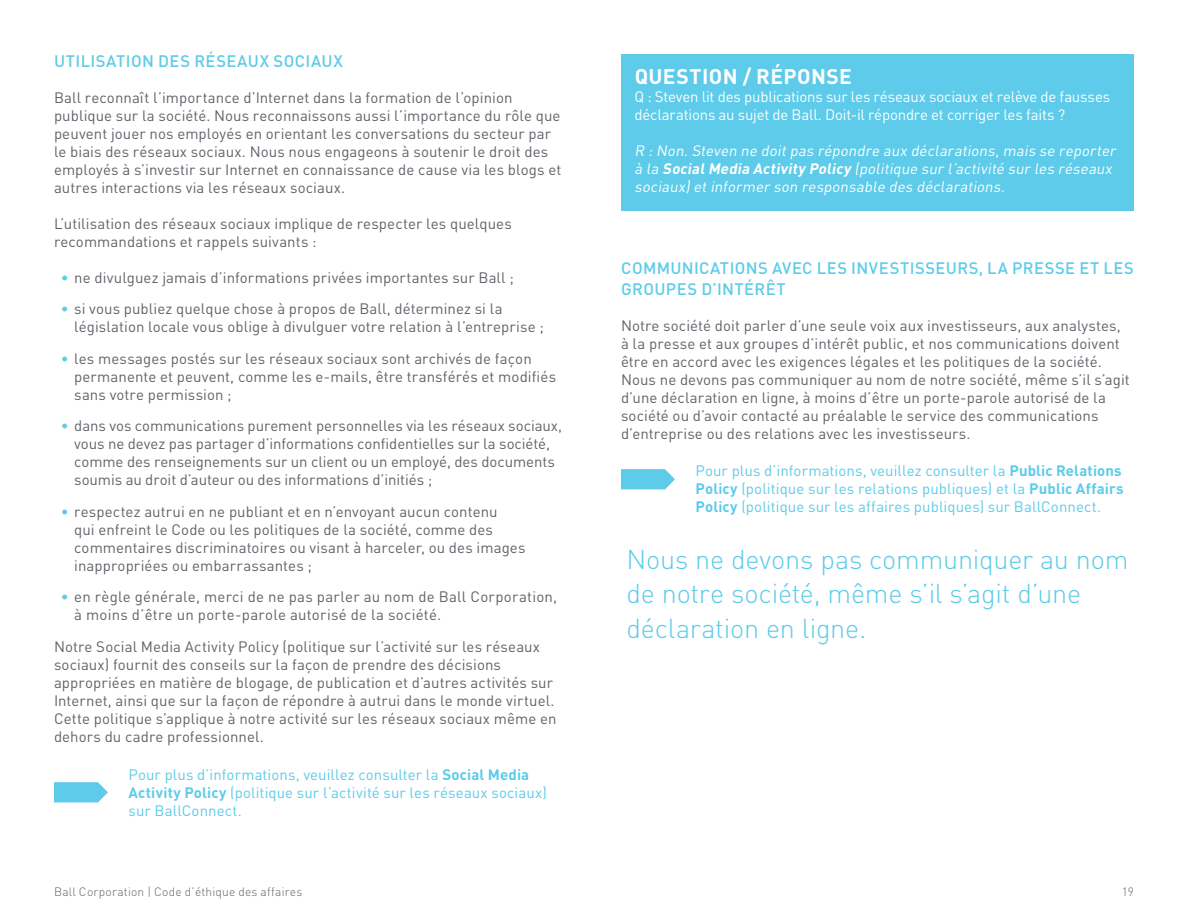
<style>
.page{position:relative;width:1188px;height:918px;background:#fff}
.page>*{position:absolute;margin:0;border:0;box-sizing:border-box;transform-origin:0 0}
.Pull_Quotes{font:300 27px/34.5px "DIN Pro";letter-spacing:-.01em;color:#5dcbe9}
.Call_Out_Header{font:700 21px "DIN Pro";letter-spacing:.02em;color:#fff}
.Header_3{font:500 16.5px/21px "DIN Pro";letter-spacing:.03em;color:#5dcbe9}
.Body_Copy{font:15px/18px "DIN Pro";letter-spacing:.005em;color:#5f6369}
.Body_Bullets{font:15px/18px "DIN Pro";letter-spacing:.005em;color:#5f6369}
.Body_Copy-2{font:15px/18px "DIN Pro";letter-spacing:.005em;color:#5dcbe9}
.A_Copy{font:italic 15px/18px "DIN Pro";color:#fff}
.Call_Out_Copy{font:15px/18px "DIN Pro";letter-spacing:-.015em;color:#fff}
.t1{font:300 12px "DIN Pro";letter-spacing:.015em;color:#5f6369}
.s1{color:#5dcbe9}
.s2{font-weight:700}
</style>
<div class="page">
<svg style="left:54px;top:782px;width:54px;height:20px"></svg>
<div style="left:621px;top:54px;width:513px;height:157px;background:#5dcbe9"></div>
<svg style="left:621px;top:469px;width:54px;height:20px"></svg>
<p class="Header_3" style="left:54px;top:48px;width:290px">UTILISATION DES RÉSEAUX SOCIAUX</p>
<p class="Body_Copy" style="left:54px;top:88px;width:509px">Ball reconnaît l’importance d’Internet dans la formation de l’opinion publique sur la société. Nous reconnaissons aussi l’importance du rôle que peuvent jouer nos employés en orientant les conversations du secteur par le biais des réseaux sociaux. Nous nous engageons à soutenir le droit des employés à s’investir sur Internet en connaissance de cause via les blogs et autres interactions via les réseaux sociaux.</p>
<p class="Body_Copy" style="left:54px;top:214px;width:459px">L’utilisation des réseaux sociaux implique de respecter les quelques recommandations et rappels suivants :</p>
<p class="Body_Bullets" style="left:61px;top:268px;width:455px"><span class="s1">•</span> ne divulguez jamais d’informations privées importantes sur Ball ;</p>
<p class="Body_Bullets" style="left:74px;top:299px;width:471px;text-indent:-14px"><span class="s1">•</span> si vous publiez quelque chose à propos de Ball, déterminez si la législation locale vous oblige à divulguer votre relation à l’entreprise ;</p>
<p class="Body_Bullets" style="left:74px;top:349px;width:483px;text-indent:-14px"><span class="s1">•</span> les messages postés sur les réseaux sociaux sont archivés de façon permanente et peuvent, comme les e-mails, être transférés et modifiés sans votre permission ;</p>
<p class="Body_Bullets" style="left:74px;top:416px;width:489px;text-indent:-14px"><span class="s1">•</span> dans vos communications purement personnelles via les réseaux sociaux, vous ne devez pas partager d’informations confidentielles sur la société, comme des renseignements sur un client ou un employé, des documents soumis au droit d’auteur ou des informations d’initiés ;</p>
<p class="Body_Bullets" style="left:74px;top:502px;width:453px;text-indent:-14px"><span class="s1">•</span> respectez autrui en ne publiant et en n’envoyant aucun contenu<br>qui enfreint le Code ou les politiques de la société, comme des commentaires discriminatoires ou visant à harceler, ou des images inappropriées ou embarrassantes ;</p>
<p class="Body_Bullets" style="left:74px;top:587px;width:485px;text-indent:-14px"><span class="s1">•</span> en règle générale, merci de ne pas parler au nom de Ball Corporation, à moins d’être un porte-parole autorisé de la société.</p>
<p class="Body_Copy" style="left:54px;top:637px;width:504px">Notre Social Media Activity Policy (politique sur l’activité sur les réseaux sociaux) fournit des conseils sur la façon de prendre des décisions appropriées en matière de blogage, de publication et d’autres activités sur Internet, ainsi que sur la façon de répondre à autrui dans le monde virtuel.<br>Cette politique s’applique à notre activité sur les réseaux sociaux même en dehors du cadre professionnel.</p>
<p class="Body_Copy-2" style="left:129px;top:765px;width:420px">Pour plus d’informations, veuillez consulter la <span class="s2">Social Media<br>Activity Policy</span> (politique sur l’activité sur les réseaux sociaux) sur BallConnect.</p>
<p class="Call_Out_Header" style="left:635px;top:58px;width:219px">QUESTION / RÉPONSE</p>
<p class="Call_Out_Copy" style="left:634px;top:87px;width:477px">Q : Steven lit des publications sur les réseaux sociaux et relève de fausses déclarations au sujet de Ball. Doit-il répondre et corriger les faits ?</p>
<p class="A_Copy" style="left:634px;top:141px;width:486px">R :Non.Steven ne doitpas répondre aux déclarations,mais se reporter à la <span class="s2">SocialMedia Activity Policy</span> (politique sur l’activité sur les réseaux sociaux)etinformer son responsable des déclarations.</p>
<p class="Header_3" style="left:621px;top:256px;width:514px">COMMUNICATIONS AVEC LES INVESTISSEURS, LA PRESSE ET LES<br>GROUPES D’INTÉRÊT</p>
<p class="Body_Copy" style="left:621px;top:316px;width:510px">Notre société doit parler d’une seule voix aux investisseurs, aux analystes, à la presse et aux groupes d’intérêt public, et nos communications doivent être en accord avec les exigences légales et les politiques de la société.<br>Nous ne devons pas communiquer au nom de notre société, même s’il s’agit d’une déclaration en ligne, à moins d’être un porte-parole autorisé de la société ou d’avoir contacté au préalable le service des communications d’entreprise ou des relations avec les investisseurs.</p>
<p class="Body_Copy-2" style="left:696px;top:461px;width:430px">Pour plus d’informations, veuillez consulter la <span class="s2">Public Relations<br>Policy</span> (politique sur les relations publiques) et la <span class="s2">Public Affairs<br>Policy</span> (politique sur les affaires publiques) sur BallConnect.</p>
<p class="Pull_Quotes" style="left:626px;top:539px;width:504px">Nous ne devons pas communiquer au nom de notre société, même s’il s’agit d’une déclaration en ligne.</p>
<p class="t1" style="left:54px;top:882px;width:250px">Ball Corporation | Code d’éthique des affaires</p>
<p class="t1" style="left:1122px;top:882px;width:14px">19</p>
</div>
